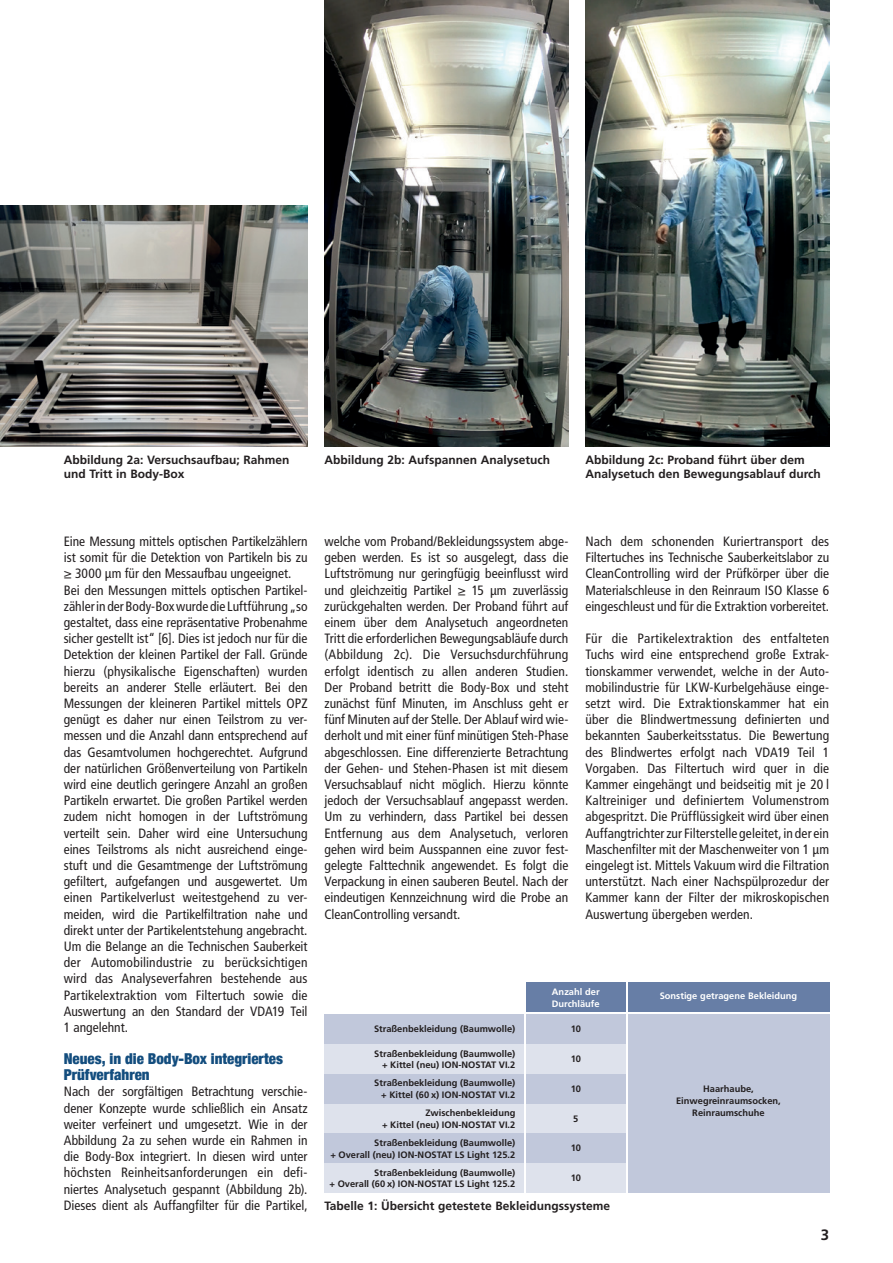
<style>
.page{position:relative;width:893px;height:1263px;background:#fff}
.page>*{position:absolute;margin:0;border:0;box-sizing:border-box;transform-origin:0 0}
.t1{font:900 condensed 15px/16.2px "Helvetica Neue";color:#134d7e}
.t2{font:700 15px "Frutiger LT Std";color:#231f20}
.t3{font:condensed 13.5px/16.2px "Frutiger LT Std";color:#231f20;text-align:justify}
.t4{font:700 12px/13.5px "Frutiger LT Std";color:#231f20}
.t5{font:700 9.3px/11.7px "Frutiger LT Std";color:#231f20;text-align:right}
.t6{font:700 9.3px/11.7px "Frutiger LT Std";color:#fff}
</style>
<div class="page">
<img style="left:585px;top:0;width:244px;height:446px">
<img style="left:325px;top:0;width:243px;height:446px">
<img style="left:0;top:205px;width:308px;height:241px">
<div style="left:526px;top:982px;width:100px;height:30px;background:#677ea6"></div>
<div style="left:628px;top:982px;width:201px;height:30px;background:#677ea6"></div>
<div style="left:325px;top:1014px;width:199px;height:30px;background:#c1c8db"></div>
<div style="left:325px;top:1044px;width:199px;height:30px;background:#dee2ec"></div>
<div style="left:325px;top:1074px;width:199px;height:30px;background:#c1c8db"></div>
<div style="left:325px;top:1104px;width:199px;height:29px;background:#dee2ec"></div>
<div style="left:325px;top:1133px;width:199px;height:30px;background:#c1c8db"></div>
<div style="left:325px;top:1163px;width:199px;height:30px;background:#dee2ec"></div>
<div style="left:526px;top:1014px;width:100px;height:30px;background:#c1c8db"></div>
<div style="left:526px;top:1044px;width:100px;height:30px;background:#dee2ec"></div>
<div style="left:526px;top:1074px;width:100px;height:30px;background:#c1c8db"></div>
<div style="left:526px;top:1104px;width:100px;height:29px;background:#dee2ec"></div>
<div style="left:526px;top:1133px;width:100px;height:30px;background:#c1c8db"></div>
<div style="left:526px;top:1163px;width:100px;height:30px;background:#dee2ec"></div>
<div style="left:628px;top:1014px;width:201px;height:179px;background:#c1c8db"></div>
<p class="t4" style="left:64px;top:453px;width:227px">Abbildung 2a: Versuchsaufbau; Rahmen und Tritt in Body-Box</p>
<p class="t4" style="left:325px;top:453px;width:227px">Abbildung 2b: Aufspannen Analysetuch</p>
<p class="t4" style="left:585px;top:453px;width:237px">Abbildung 2c: Proband führt über dem<br>Analysetuch den Bewegungsablauf durch</p>
<p class="t3" style="left:64px;top:533px;width:245px;text-align:left">Eine Messung mittels optischen Partikelzählern ist somit für die Detektion von Partikeln bis zu ≥ 3000 µm für den Messaufbau ungeeignet.<br>Bei den Messungen mittels optischen Partikel&shy;zähler in der Body-Box wurde die Luftführung „so gestaltet, dass eine repräsentative Probenahme sicher gestellt ist“ [6]. Dies ist jedoch nur für die Detektion der kleinen Partikel der Fall. Gründe hierzu (physikalische Eigenschaften) wurden bereits an anderer Stelle erläutert. Bei den Messungen der kleineren Partikel mittels OPZ genügt es daher nur einen Teilstrom zu ver&shy;messen und die Anzahl dann entsprechend auf das Gesamtvolumen hochgerechtet. Aufgrund der natürlichen Größenverteilung von Partikeln wird eine deutlich geringere Anzahl an großen Partikeln erwartet. Die großen Partikel werden zudem nicht homogen in der Luftströmung verteilt sein. Daher wird eine Untersuchung eines Teilstroms als nicht ausreichend einge&shy;stuft und die Gesamtmenge der Luftströmung gefiltert, aufgefangen und ausgewertet. Um einen Partikelverlust weitestgehend zu ver&shy;meiden, wird die Partikelfiltration nahe und direkt unter der Partikelentstehung angebracht.<br>Um die Belange an die Technischen Sauberkeit der Automobilindustrie zu berücksichtigen wird das Analyseverfahren bestehende aus Partikelextraktion vom Filtertuch sowie die Auswertung an den Standard der VDA19 Teil 1 angelehnt.</p>
<p class="t1" style="left:64px;top:1050px;width:221px">Neues, in die Body-Box integriertes<br>Prüfverfahren</p>
<p class="t3" style="left:64px;top:1084px;width:245px">Nach der sorgfältigen Betrachtung verschie&shy;dener Konzepte wurde schließlich ein Ansatz weiter verfeinert und umgesetzt. Wie in der Abbildung 2a zu sehen wurde ein Rahmen in die Body-Box integriert. In diesen wird unter höchsten Reinheitsanforderungen ein defi&shy;niertes Analysetuch gespannt (Abbildung 2b).<br>Dieses dient als Auffangfilter für die Partikel,</p>
<p class="t3" style="left:325px;top:533px;width:245px">welche vom Proband/Bekleidungssystem abge&shy;geben werden. Es ist so ausgelegt, dass die Luftströmung nur geringfügig beeinflusst wird und gleichzeitig Partikel ≥ 15 µm zuverlässig zurückgehalten werden. Der Proband führt auf einem über dem Analysetuch angeordneten Tritt die erforderlichen Bewegungsabläufe durch (Abbildung 2c). Die Versuchsdurchführung erfolgt identisch zu allen anderen Studien.<br>Der Proband betritt die Body-Box und steht zunächst fünf Minuten, im Anschluss geht er fünf Minuten auf der Stelle. Der Ablauf wird wie&shy;derholt und mit einer fünf minütigen Steh-Phase abgeschlossen. Eine differenzierte Betrachtung der Gehen- und Stehen-Phasen ist mit diesem Versuchsablauf nicht möglich. Hierzu könnte jedoch der Versuchsablauf angepasst werden.<br>Um zu verhindern, dass Partikel bei dessen Entfernung aus dem Analysetuch, verloren gehen wird beim Ausspannen eine zuvor fest&shy;gelegte Falttechnik angewendet. Es folgt die Verpackung in einen sauberen Beutel. Nach der eindeutigen Kennzeichnung wird die Probe an CleanControlling versandt.</p>
<p class="t3" style="left:585px;top:533px;width:245px">Nach dem schonenden Kuriertransport des Filtertuches ins Technische Sauberkeitslabor zu CleanControlling wird der Prüfkörper über die Materialschleuse in den Reinraum ISO Klasse 6 eingeschleust und für die Extraktion vorbereitet.</p>
<p class="t3" style="left:585px;top:630px;width:245px">Für die Partikelextraktion des entfalteten Tuchs wird eine entsprechend große Extrak&shy;tionskammer verwendet, welche in der Auto&shy;mobilindustrie für LKW-Kurbelgehäuse einge&shy;setzt wird. Die Extraktionskammer hat ein über die Blindwertmessung definierten und bekannten Sauberkeitsstatus. Die Bewertung des Blindwertes erfolgt nach VDA19 Teil 1<br>Vorgaben. Das Filtertuch wird quer in die Kammer eingehängt und beidseitig mit je 20 l Kaltreiniger und definiertem Volumenstrom abgespritzt. Die Prüfflüssigkeit wird über einen Auffangtrichter zur Filterstelle geleitet, in der ein Maschenfilter mit der Maschenweiter von 1 µm eingelegt ist. Mittels Vakuum wird die Filtration unterstützt. Nach einer Nachspülprozedur der Kammer kann der Filter der mikroskopischen Auswertung übergeben werden.</p>
<p class="t5" style="left:374px;top:1023px;width:143px">Straßenbekleidung (Baumwolle)</p>
<p class="t5" style="left:374px;top:1048px;width:143px">Straßenbekleidung (Baumwolle) + Kittel (neu) ION-NOSTAT VI.2</p>
<p class="t5" style="left:374px;top:1077px;width:143px">Straßenbekleidung (Baumwolle) + Kittel (60 x) ION-NOSTAT VI.2</p>
<p class="t5" style="left:382px;top:1107px;width:135px">Zwischenbekleidung<br>+ Kittel (neu) ION-NOSTAT VI.2</p>
<p class="t5" style="left:330px;top:1137px;width:186px">Straßenbekleidung (Baumwolle)<br>+ Overall (neu) ION-NOSTAT LS Light 125.2</p>
<p class="t5" style="left:330px;top:1167px;width:187px">Straßenbekleidung (Baumwolle)<br>+ Overall (60 x) ION-NOSTAT LS Light 125.2</p>
<p class="t6" style="left:552px;top:986px;width:49px">Anzahl der<br>Durchläufe</p>
<p class="t6" style="left:660px;top:990px;width:139px">Sonstige getragene Bekleidung</p>
<p class="t5" style="left:571px;top:1023px;width:12px">10</p>
<p class="t5" style="left:571px;top:1053px;width:12px">10</p>
<p class="t5" style="left:571px;top:1082px;width:12px">10</p>
<p class="t5" style="left:573px;top:1113px;width:7px">5</p>
<p class="t5" style="left:571px;top:1142px;width:12px">10</p>
<p class="t5" style="left:571px;top:1172px;width:12px">10</p>
<p class="t5" style="left:676px;top:1083px;width:106px;text-align:center">Haarhaube,<br>Einwegreinraumsocken,<br>Reinraumschuhe</p>
<p class="t4" style="left:325px;top:1199px;width:287px">Tabelle 1: Übersicht getestete Bekleidungssysteme</p>
<p class="t2" style="left:821px;top:1225px;width:10px">3</p>
</div>
